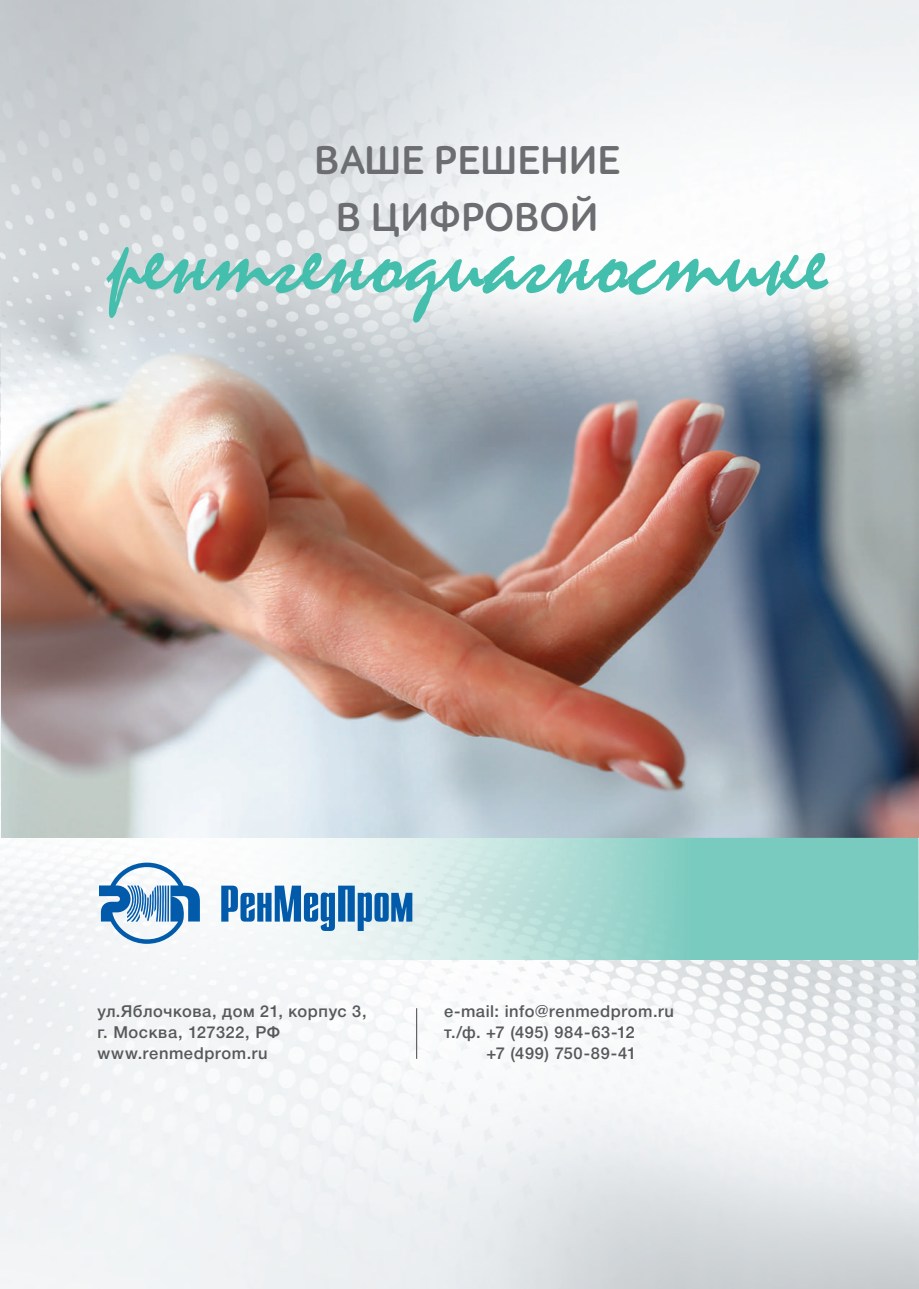
<style>
.page{position:relative;width:919px;height:1289px;background:#fff}
.page>*{position:absolute;margin:0;border:0;box-sizing:border-box;transform-origin:0 0}
.t1{font:100.5px "Mistral";color:#45bfad}
.t2{font:700 40.5px/57px "ALS Schlangesans";color:#6c6d70;text-align:center}
.t3{font:500 16.5px/21px "Helvetica Neue Cyr";letter-spacing:.035em;color:#57585a}
</style>
<div class="page">
<img style="left:0;top:0;width:918px;height:1288px">
<img style="left:2px;top:254px;width:916px;height:583px">
<hr style="left:416px;top:1008px;width:1px;height:50px;background:#57585a">
<svg style="left:4px;top:837px;width:914px;height:123px"></svg>
<svg style="left:99px;top:862px;width:101px;height:81px"></svg>
<svg style="left:221px;top:885px;width:191px;height:46px"></svg>
<h2 class="t2" style="left:314px;top:133px;width:307px">ВАШЕ РЕШЕНИЕ<br>В ЦИФРОВОЙ</h2>
<h1 class="t1" style="left:108px;top:201px;width:721px">рентгенодиагностике</h1>
<p class="t3" style="left:97px;top:1000px;width:271px">ул.Яблочкова, дом 21, корпус 3, г. Москва, 127322, РФ www.renmedprom.ru</p>
<p class="t3" style="left:444px;top:1000px;width:231px">e-mail: info@renmedprom.ru</p>
<p class="t3" style="left:444px;top:1021px;width:192px">т./ф. +7 (495) 984-63-12</p>
<p class="t3" style="left:486px;top:1042px;width:151px">+7 (499) 750-89-41</p>
</div>
